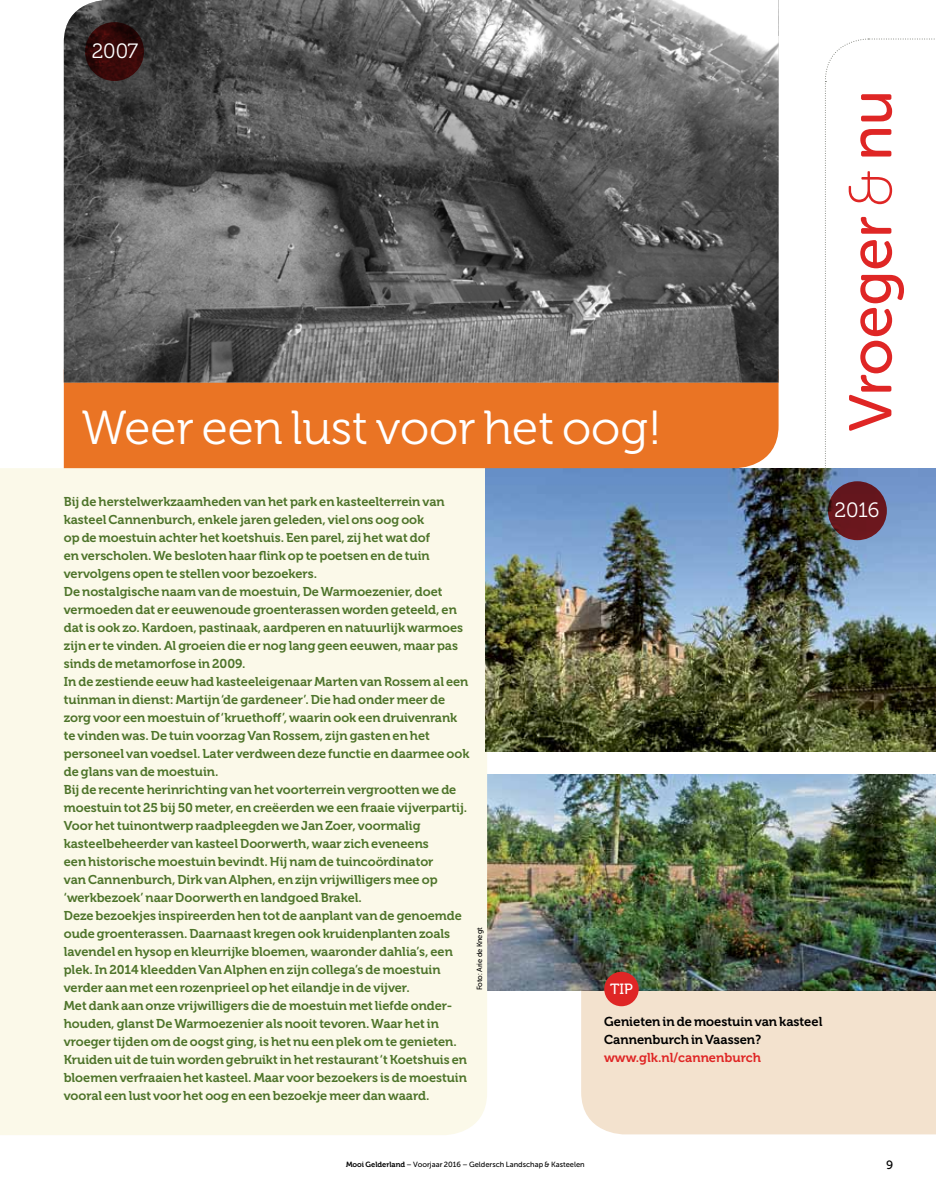
<style>
.page{position:relative;width:936px;height:1191px;background:#fff}
.page>*{position:absolute;margin:0;border:0;box-sizing:border-box;transform-origin:0 0}
.t1{font:60px "Museo Sans Rounded 500";color:#df2625}
.t2{font:47.7px "Museo 300";color:#fff}
.t3{font:20.7px "Museo 300";letter-spacing:-.01em;color:#fff}
.t4{font:14.7px "Museo 500";color:#fff}
.t5{font:12.9px/18px "Museo 700";color:#000}
.t6{font:12.9px "Museo 700";color:#df2625}
.t7{font:12.75px/18px "Museo 700";color:#4e742a}
.t8{font:12px "Museo Sans 500";color:#000}
.t9{font:7.5px "Museo Sans 500";color:#000}
.t10{font:7.5px "Museo Sans Rounded 500";color:#000}
.s1{font-family:"Museo Sans Rounded 100"}
.s2{font-family:"Museo 700"}
</style>
<div class="page">
<img style="left:487px;top:774px;width:448px;height:216px">
<div style="left:0;top:468px;width:487px;height:667px;background:#fbf9e9"></div>
<svg style="left:825px;top:38px;width:111px;height:645px"></svg>
<img style="left:486px;top:468px;width:449px;height:283px">
<div style="left:64px;top:382px;width:714px;height:86px;background:#ea7424"></div>
<img style="left:64px;top:0;width:714px;height:382px">
<svg style="left:85px;top:22px;width:59px;height:59px;background:#330808"></svg>
<div style="left:827px;top:481px;width:59px;height:59px;background:#68171d;border-radius:50%"></div>
<div style="left:581px;top:990px;width:354px;height:144px;background:#f3e2ce"></div>
<div style="left:604px;top:971px;width:34px;height:35px;background:#df2625;border-radius:50%"></div>
<h3 class="t3" style="left:92px;top:39px;width:48px">2007</h3>
<h2 class="t2" style="left:82px;top:401px;width:581px">Weer een lust voor het oog!</h2>
<h1 class="t1" style="left:837px;top:431px;width:343px;rotate:-90deg">Vroeger <span class="s1">&amp;</span> nu</h1>
<p class="t7" style="left:64px;top:492px;width:407px">Bij de herstelwerkzaamheden van het park en kasteelterrein van kasteel Cannenburch, enkele jaren geleden, viel ons oog ook<br>op de moestuin achter het koetshuis. Een parel, zij het wat dof<br>en verscholen. We besloten haar flink op te poetsen en de tuin vervolgens open te stellen voor bezoekers.<br>De nostalgische naam van de moestuin, De Warmoezenier, doet vermoeden dat er eeuwenoude groenterassen worden geteeld, en dat is ook zo. Kardoen, pastinaak, aardperen en natuurlijk warmoes zijn er te vinden. Al groeien die er nog lang geen eeuwen, maar pas sinds de metamorfose in 2009.<br>In de zestiende eeuw had kasteeleigenaar Marten van Rossem al een tuinman in dienst: Martijn ‘de gardeneer’. Die had onder meer de zorg voor een moestuin of ‘kruethoff’, waarin ook een druivenrank te vinden was. De tuin voorzag Van Rossem, zijn gasten en het personeel van voedsel. Later verdween deze functie en daarmee ook de glans van de moestuin.<br>Bij de recente herinrichting van het voorterrein vergrootten we de moestuin tot 25 bij 50 meter, en creëerden we een fraaie vijverpartij.<br>Voor het tuinontwerp raadpleegden we Jan Zoer, voormalig kasteelbeheerder van kasteel Doorwerth, waar zich eveneens<br>een historische moestuin bevindt. Hij nam de tuincoördinator<br>van Cannenburch, Dirk van Alphen, en zijn vrijwilligers mee op ‘werkbezoek’ naar Doorwerth en landgoed Brakel.<br>Deze bezoekjes inspireerden hen tot de aanplant van de genoemde oude groenterassen. Daarnaast kregen ook kruidenplanten zoals lavendel en hysop en kleurrijke bloemen, waaronder dahlia’s, een plek. In 2014 kleedden Van Alphen en zijn collega’s de moestuin verder aan met een rozenprieel op het eilandje in de vijver.<br>Met dank aan onze vrijwilligers die de moestuin met liefde onder&shy;houden, glanst De Warmoezenier als nooit tevoren. Waar het in vroeger tijden om de oogst ging, is het nu een plek om te genieten.<br>Kruiden uit de tuin worden gebruikt in het restaurant ‘t Koetshuis en bloemen verfraaien het kasteel. Maar voor bezoekers is de moestuin vooral een lust voor het oog en een bezoekje meer dan waard.</p>
<p class="t10" style="left:475px;top:990px;width:64px;rotate:-90deg">Foto: Arie de Knegt</p>
<h3 class="t3" style="left:834px;top:498px;width:46px">2016</h3>
<p class="t4" style="left:610px;top:981px;width:24px">TIP</p>
<p class="t5" style="left:604px;top:1013px;width:220px">Genieten in de moestuin van kasteel<br>Cannenburch in Vaassen?</p>
<p class="t6" style="left:604px;top:1050px;width:158px">www.glk.nl/cannenburch</p>
<p class="t9" style="left:346px;top:1160px;width:240px"><span class="s2">Mooi Gelderland</span> – Voorjaar 2016 – Geldersch Landschap &amp; Kasteelen</p>
<p class="t8" style="left:886px;top:1157px;width:9px">9</p>
</div>
